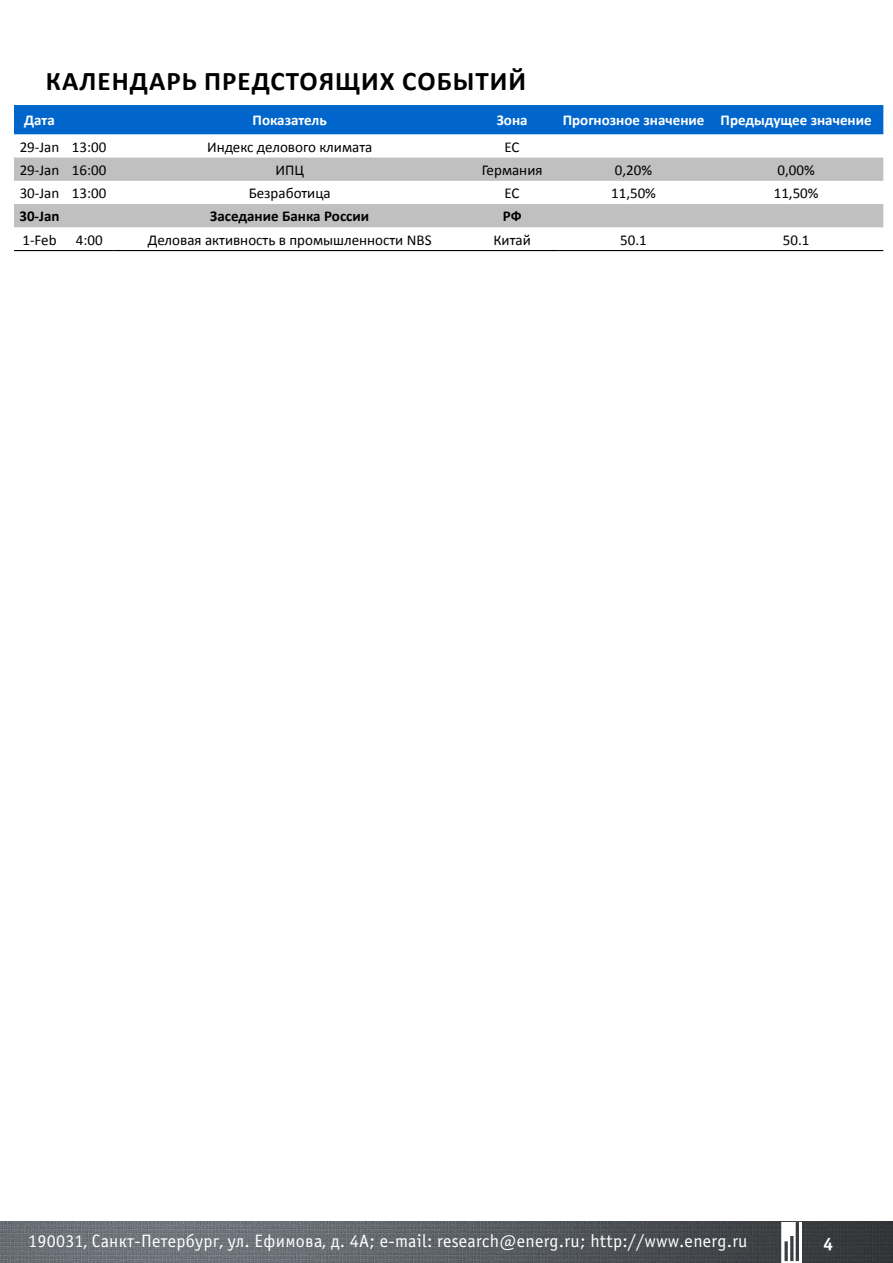
<style>
.page{position:relative;width:893px;height:1263px;background:#fff}
.page>*{position:absolute;margin:0;border:0;box-sizing:border-box;transform-origin:0 0}
.t1{font:700 27px "Calibri";color:#000}
.t2{font:18px "Officina Sans C";letter-spacing:.015em;color:#fff}
.t3{font:700 18px "Officina Sans C";color:#fff}
.t4{font:15px "Calibri";color:#000}
.t5{font:700 15px "Calibri";color:#fff}
.t6{font:700 15px "Calibri";color:#000}
</style>
<div class="page">
<div style="left:14px;top:105px;width:869px;height:29px;background:#06c"></div>
<svg style="left:14px;top:158px;width:869px;height:69px;fill:#c0c0c0"></svg>
<hr style="left:14px;top:250px;width:51px;height:1px;background:#000">
<hr style="left:65px;top:250px;width:48px;height:1px;background:#000">
<hr style="left:113px;top:250px;width:353px;height:1px;background:#000">
<hr style="left:466px;top:250px;width:92px;height:1px;background:#000">
<hr style="left:558px;top:250px;width:151px;height:1px;background:#000">
<hr style="left:709px;top:250px;width:174px;height:1px;background:#000">
<img style="left:0;top:1222px;width:893px;height:41px">
<svg style="left:781px;top:1222px;width:21px;height:41px"></svg>
<h1 class="t1" style="left:46px;top:64px;width:34px">Календарь</h1>
<h1 class="t1" style="left:204px;top:64px;width:17px">предстоя</h1>
<h1 class="t1" style="left:335px;top:64px;width:86px">щих событий</h1>
<p class="t5" style="left:24px;top:111px;width:32px">Дата</p>
<p class="t5" style="left:253px;top:111px;width:76px">Показатель</p>
<p class="t5" style="left:497px;top:111px;width:32px">Зона</p>
<p class="t5" style="left:563px;top:111px;width:310px">Прогнозное значение Предыдущее значение</p>
<p class="t4" style="left:20px;top:137px;width:88px">29-Jan 13:00</p>
<p class="t4" style="left:207px;top:137px;width:167px">Индекс делового климата</p>
<p class="t4" style="left:505px;top:137px;width:16px">ЕС</p>
<p class="t4" style="left:20px;top:160px;width:88px">29-Jan 16:00</p>
<p class="t4" style="left:275px;top:160px;width:30px">ИПЦ</p>
<p class="t4" style="left:482px;top:160px;width:62px">Германия</p>
<p class="t4" style="left:615px;top:160px;width:39px">0,20%</p>
<p class="t4" style="left:777px;top:160px;width:39px">0,00%</p>
<p class="t4" style="left:20px;top:184px;width:88px">30-Jan 13:00</p>
<p class="t4" style="left:249px;top:184px;width:83px">Безработица</p>
<p class="t4" style="left:505px;top:184px;width:16px">ЕС</p>
<p class="t4" style="left:611px;top:184px;width:46px">11,50%</p>
<p class="t4" style="left:774px;top:184px;width:46px">11,50%</p>
<p class="t6" style="left:19px;top:207px;width:42px">30-Jan</p>
<p class="t6" style="left:210px;top:207px;width:160px">Заседание Банка России</p>
<p class="t6" style="left:503px;top:207px;width:20px">РФ</p>
<p class="t4" style="left:22px;top:230px;width:36px">1-Feb</p>
<p class="t4" style="left:76px;top:230px;width:28px">4:00</p>
<p class="t4" style="left:148px;top:230px;width:285px">Деловая активность в промышленности NBS</p>
<p class="t4" style="left:493px;top:230px;width:39px">Китай</p>
<p class="t4" style="left:620px;top:230px;width:28px">50.1</p>
<p class="t4" style="left:783px;top:230px;width:28px">50.1</p>
<p class="t2" style="left:28px;top:1231px;width:721px">190031, Санкт-Петербург, ул. Ефимова, д. 4А; e-mail: research@energ.ru; http://www.energ.ru</p>
<p class="t3" style="left:823px;top:1234px;width:12px">4</p>
<p class="t3" style="left:822px;top:1236px;width:12px">4</p>
</div>
